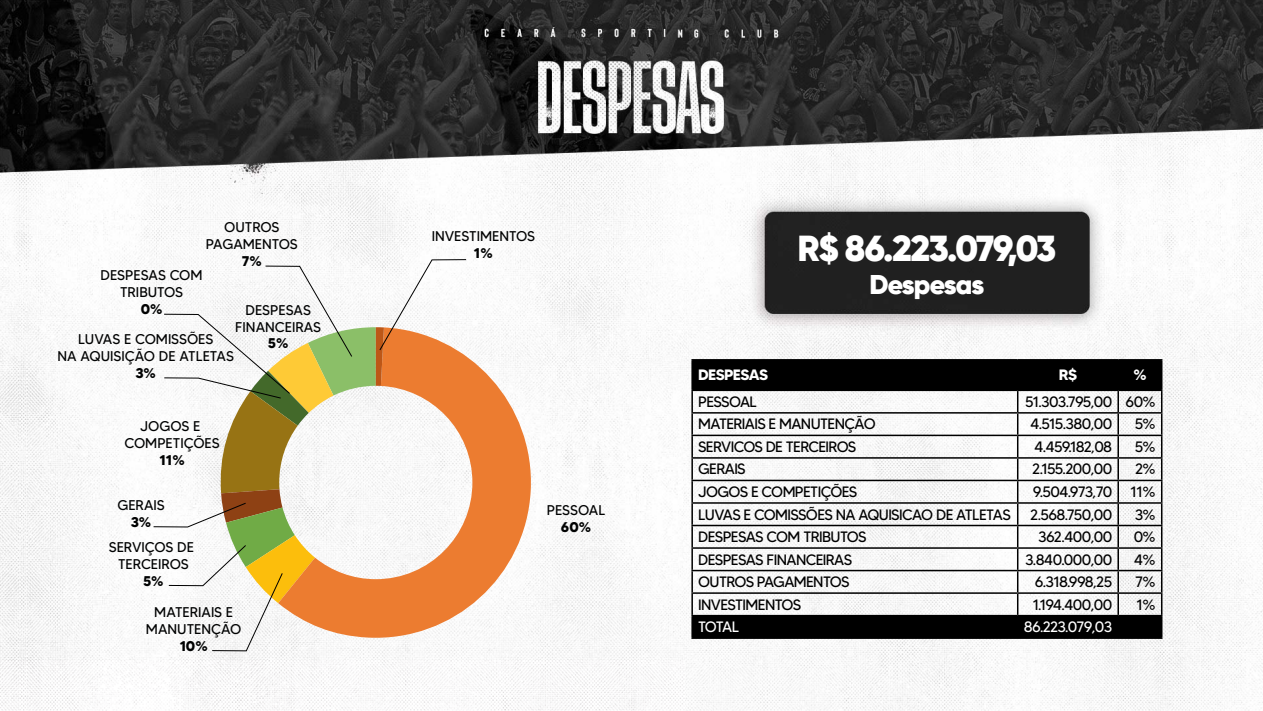
<style>
.page{position:relative;width:1263px;height:711px;background:#fff}
.page>*{position:absolute;margin:0;border:0;box-sizing:border-box;transform-origin:0 0}
.t1{font:900 36px "Gilroy";letter-spacing:-.03em;color:#fff}
.t2{font:900 27px "Gilroy";letter-spacing:-.03em;color:#fff}
.t3{font:15px "MADETOMMY";letter-spacing:-.04em;color:#000}
.t4{font:15px "MADETOMMY";letter-spacing:-.05em;color:#fff}
.t5{font:700 15px "MADETOMMY";letter-spacing:-.04em;color:#fff}
.t6{font:14.1px/17px "MADETOMMY";color:#010202;text-align:center}
.t7{font:700 14.1px "MADETOMMY";color:#010202}
</style>
<div class="page">
<img style="left:0;top:0;width:683px;height:710px">
<img style="left:683px;top:0;width:580px;height:710px">
<svg style="left:693px;top:360px;width:468px;height:277px"></svg>
<hr style="left:691px;top:359px;width:327px;height:1px;background:#000">
<hr style="left:691px;top:360px;width:2px;height:29px;background:#000">
<hr style="left:1018px;top:359px;width:100px;height:1px;background:#000">
<hr style="left:1118px;top:359px;width:44px;height:1px;background:#000">
<hr style="left:1117px;top:360px;width:2px;height:29px;background:#000">
<hr style="left:691px;top:389px;width:327px;height:2px;background:#000">
<hr style="left:691px;top:391px;width:2px;height:21px;background:#000">
<hr style="left:1018px;top:389px;width:100px;height:2px;background:#000">
<hr style="left:1118px;top:389px;width:44px;height:2px;background:#000">
<hr style="left:1117px;top:391px;width:2px;height:21px;background:#000">
<hr style="left:691px;top:412px;width:327px;height:1px;background:#000">
<hr style="left:691px;top:413px;width:2px;height:21px;background:#000">
<hr style="left:1018px;top:412px;width:100px;height:1px;background:#000">
<hr style="left:1118px;top:412px;width:44px;height:1px;background:#000">
<hr style="left:1117px;top:413px;width:2px;height:21px;background:#000">
<hr style="left:691px;top:434px;width:327px;height:2px;background:#000">
<hr style="left:691px;top:436px;width:2px;height:21px;background:#000">
<hr style="left:1018px;top:434px;width:100px;height:2px;background:#000">
<hr style="left:1118px;top:434px;width:44px;height:2px;background:#000">
<hr style="left:1117px;top:436px;width:2px;height:21px;background:#000">
<hr style="left:691px;top:457px;width:327px;height:1px;background:#000">
<hr style="left:691px;top:458px;width:2px;height:21px;background:#000">
<hr style="left:1018px;top:457px;width:100px;height:1px;background:#000">
<hr style="left:1118px;top:457px;width:44px;height:1px;background:#000">
<hr style="left:1117px;top:458px;width:2px;height:21px;background:#000">
<hr style="left:691px;top:479px;width:327px;height:2px;background:#000">
<hr style="left:691px;top:481px;width:2px;height:21px;background:#000">
<hr style="left:1018px;top:479px;width:100px;height:2px;background:#000">
<hr style="left:1118px;top:479px;width:44px;height:2px;background:#000">
<hr style="left:1117px;top:481px;width:2px;height:21px;background:#000">
<hr style="left:691px;top:502px;width:327px;height:1px;background:#000">
<hr style="left:691px;top:503px;width:2px;height:21px;background:#000">
<hr style="left:1018px;top:502px;width:100px;height:1px;background:#000">
<hr style="left:1118px;top:502px;width:44px;height:1px;background:#000">
<hr style="left:1117px;top:503px;width:2px;height:21px;background:#000">
<hr style="left:691px;top:524px;width:327px;height:2px;background:#000">
<hr style="left:691px;top:526px;width:2px;height:21px;background:#000">
<hr style="left:1018px;top:524px;width:100px;height:2px;background:#000">
<hr style="left:1118px;top:524px;width:44px;height:2px;background:#000">
<hr style="left:1117px;top:526px;width:2px;height:21px;background:#000">
<hr style="left:691px;top:547px;width:327px;height:1px;background:#000">
<hr style="left:691px;top:548px;width:2px;height:21px;background:#000">
<hr style="left:1018px;top:547px;width:100px;height:1px;background:#000">
<hr style="left:1118px;top:547px;width:44px;height:1px;background:#000">
<hr style="left:1117px;top:548px;width:2px;height:21px;background:#000">
<hr style="left:691px;top:569px;width:327px;height:2px;background:#000">
<hr style="left:691px;top:571px;width:2px;height:21px;background:#000">
<hr style="left:1018px;top:569px;width:100px;height:2px;background:#000">
<hr style="left:1118px;top:569px;width:44px;height:2px;background:#000">
<hr style="left:1117px;top:571px;width:2px;height:21px;background:#000">
<hr style="left:691px;top:592px;width:327px;height:1px;background:#000">
<hr style="left:691px;top:593px;width:2px;height:21px;background:#000">
<hr style="left:1018px;top:592px;width:100px;height:1px;background:#000">
<hr style="left:1118px;top:592px;width:44px;height:1px;background:#000">
<hr style="left:1117px;top:593px;width:2px;height:21px;background:#000">
<hr style="left:691px;top:614px;width:327px;height:2px;background:#000">
<hr style="left:691px;top:616px;width:2px;height:21px;background:#000">
<hr style="left:1018px;top:614px;width:100px;height:2px;background:#000">
<svg style="left:1017px;top:360px;width:1px;height:277px"></svg>
<hr style="left:1118px;top:614px;width:44px;height:2px;background:#000">
<hr style="left:1117px;top:616px;width:2px;height:21px;background:#000">
<svg style="left:1161px;top:360px;width:1px;height:277px"></svg>
<hr style="left:691px;top:637px;width:471px;height:1px;background:#000">
<svg style="left:466px;top:327px;width:69px;height:314px;fill:#ec7c30"></svg>
<svg style="left:153px;top:259px;width:313px;height:391px"></svg>
<p class="t6" style="left:206px;top:220px;width:93px">OUTROS<br>PAGAMENTOS</p>
<p class="t7" style="left:242px;top:255px;width:22px">7%</p>
<p class="t6" style="left:100px;top:268px;width:104px">DESPESAS COM<br>TRIBUTOS</p>
<p class="t7" style="left:141px;top:303px;width:23px">0%</p>
<p class="t6" style="left:57px;top:332px;width:178px">LUVAS E COMISSÕES<br>NA AQUISIÇÃO DE ATLETAS</p>
<p class="t7" style="left:135px;top:367px;width:22px">3%</p>
<p class="t6" style="left:235px;top:302px;width:87px">DESPESAS<br>FINANCEIRAS</p>
<p class="t7" style="left:268px;top:338px;width:22px">5%</p>
<p class="t6" style="left:124px;top:419px;width:97px">JOGOS E<br>COMPETIÇÕES</p>
<p class="t7" style="left:159px;top:455px;width:27px">11%</p>
<p class="t6" style="left:117px;top:498px;width:49px">GERAIS</p>
<p class="t7" style="left:131px;top:516px;width:22px">3%</p>
<p class="t6" style="left:109px;top:539px;width:87px">SERVIÇOS DE<br>TERCEIROS</p>
<p class="t7" style="left:143px;top:575px;width:22px">5%</p>
<p class="t6" style="left:146px;top:604px;width:97px">MATERIAIS E<br>MANUTENÇÃO</p>
<p class="t7" style="left:180px;top:640px;width:29px">10%</p>
<p class="t6" style="left:432px;top:229px;width:105px">INVESTIMENTOS</p>
<p class="t7" style="left:474px;top:248px;width:20px">1%</p>
<p class="t6" style="left:547px;top:502px;width:60px">PESSOAL</p>
<p class="t7" style="left:561px;top:521px;width:32px">60%</p>
<h1 class="t1" style="left:797px;top:233px;width:260px">R$ 86.223.079,03</h1>
<h2 class="t2" style="left:870px;top:272px;width:116px">Despesas</h2>
<p class="t5" style="left:698px;top:369px;width:71px">DESPESAS</p>
<p class="t5" style="left:1059px;top:369px;width:20px">R$</p>
<p class="t5" style="left:1133px;top:369px;width:15px">%</p>
<p class="t3" style="left:698px;top:396px;width:60px">PESSOAL</p>
<p class="t3" style="left:1025px;top:396px;width:132px">51.303.795,00 60%</p>
<p class="t3" style="left:698px;top:418px;width:179px">MATERIAIS E MANUTENÇÃO</p>
<p class="t3" style="left:1030px;top:418px;width:84px">4.515.380,00</p>
<p class="t3" style="left:1135px;top:418px;width:23px">5%</p>
<p class="t3" style="left:698px;top:441px;width:159px">SERVICOS DE TERCEIROS</p>
<p class="t3" style="left:1034px;top:441px;width:79px">4.459.182,08</p>
<p class="t3" style="left:1135px;top:441px;width:23px">5%</p>
<p class="t3" style="left:698px;top:463px;width:49px">GERAIS</p>
<p class="t3" style="left:1032px;top:463px;width:81px">2.155.200,00</p>
<p class="t3" style="left:1135px;top:463px;width:22px">2%</p>
<p class="t3" style="left:698px;top:486px;width:161px">JOGOS E COMPETIÇÕES</p>
<p class="t3" style="left:1033px;top:486px;width:124px">9.504.973,70 11%</p>
<p class="t3" style="left:698px;top:508px;width:314px">LUVAS E COMISSÕES NA AQUISICAO DE ATLETAS</p>
<p class="t3" style="left:1030px;top:508px;width:84px">2.568.750,00</p>
<p class="t3" style="left:1135px;top:508px;width:23px">3%</p>
<p class="t3" style="left:698px;top:531px;width:170px">DESPESAS COM TRIBUTOS</p>
<p class="t3" style="left:1038px;top:531px;width:75px">362.400,00</p>
<p class="t3" style="left:1134px;top:531px;width:24px">0%</p>
<p class="t3" style="left:698px;top:553px;width:155px">DESPESAS FINANCEIRAS</p>
<p class="t3" style="left:1025px;top:553px;width:89px">3.840.000,00</p>
<p class="t3" style="left:1134px;top:553px;width:23px">4%</p>
<p class="t3" style="left:698px;top:576px;width:153px">OUTROS PAGAMENTOS</p>
<p class="t3" style="left:1035px;top:576px;width:79px">6.318.998,25</p>
<p class="t3" style="left:1135px;top:576px;width:22px">7%</p>
<p class="t3" style="left:698px;top:598px;width:104px">INVESTIMENTOS</p>
<p class="t3" style="left:1033px;top:598px;width:81px">1.194.400,00</p>
<p class="t3" style="left:1137px;top:598px;width:21px">1%</p>
<p class="t4" style="left:698px;top:621px;width:43px">TOTAL</p>
<p class="t4" style="left:1024px;top:621px;width:90px">86.223.079,03</p>
</div>
